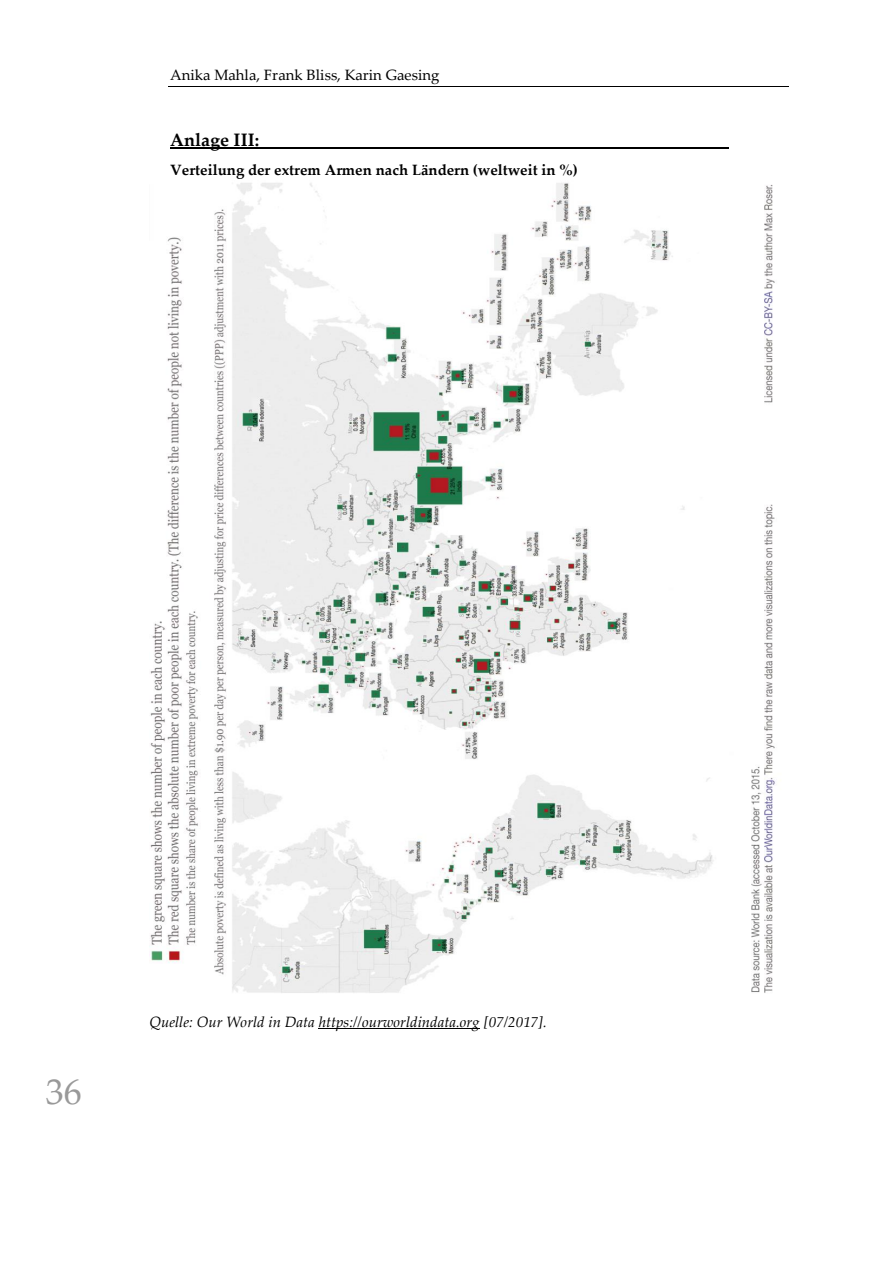
<style>
.page{position:relative;width:893px;height:1263px;background:#fff}
.page>*{position:absolute;margin:0;border:0;box-sizing:border-box;transform-origin:0 0}
.t1{font:36px "Palatino Linotype";color:#999}
.t2{font:700 18px "Palatino Linotype";color:#000}
.t3{font:italic 15px "Palatino Linotype";color:#000}
.t4{font:700 15px "Palatino Linotype";letter-spacing:.005em;color:#000}
.t5{font:15px "Palatino Linotype";color:#000}
</style>
<div class="page">
<hr style="left:168px;top:86px;width:621px;height:1px;background:#000">
<img style="left:150px;top:183px;width:625px;height:810px">
<hr style="left:170px;top:147px;width:559px;height:2px;background:#000">
<hr style="left:319px;top:1028px;width:161px;height:1px;background:#000">
<p class="t5" style="left:170px;top:69px;width:271px">Anika Mahla, Frank Bliss, Karin Gaesing</p>
<p class="t2" style="left:170px;top:132px;width:91px">Anlage III:</p>
<p class="t4" style="left:170px;top:164px;width:409px">Verteilung der extrem Armen nach Ländern (weltweit in %)</p>
<h1 class="t1" style="left:46px;top:1078px;width:37px">36</h1>
<p class="t3" style="left:149px;top:1016px;width:399px">Quelle: Our World in Data https://ourworldindata.org [07/2017].</p>
</div>
